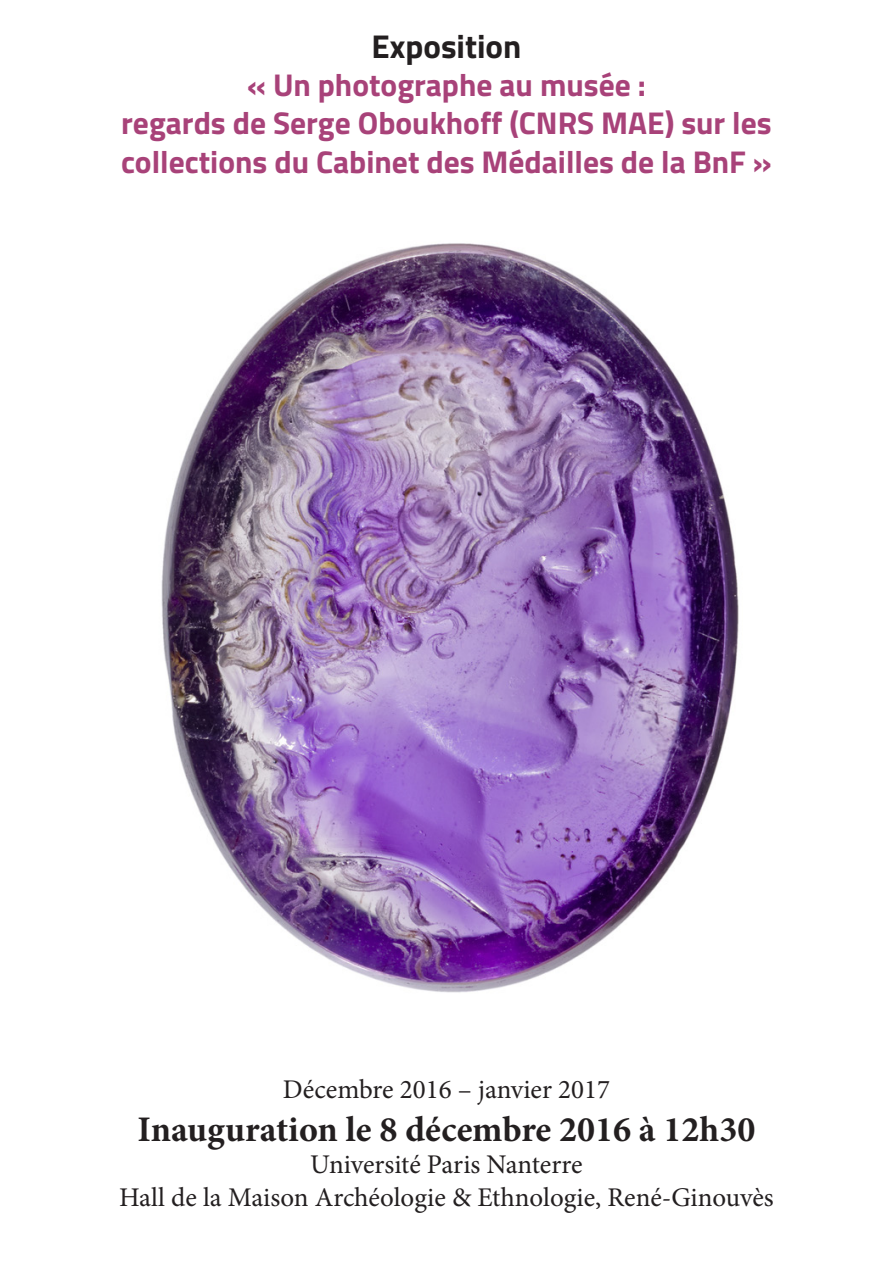
<style>
.page{position:relative;width:893px;height:1263px;background:#fff}
.page>*{position:absolute;margin:0;border:0;box-sizing:border-box;transform-origin:0 0}
.t1{font:700 36px "Minion Pro";color:#231f20}
.t2{font:700 33px "Titillium";color:#231f20}
.t3{font:700 31.5px/39.6px "Titillium";color:#a84279}
.t4{font:27px "Minion Pro";color:#231f20}
</style>
<div class="page">
<img style="left:161px;top:243px;width:578px;height:750px">
<p class="t2" style="left:372px;top:21px;width:151px">Exposition</p>
<p class="t3" style="left:247px;top:63px;width:400px">« Un photographe au musée :</p>
<p class="t3" style="left:121px;top:101px;width:652px">regards de Serge Oboukhoff (CNRS MAE) sur les collections du Cabinet des Médailles de la BnF »</p>
<p class="t4" style="left:283px;top:1071px;width:329px">Décembre 2016 – janvier 2017</p>
<p class="t1" style="left:138px;top:1104px;width:619px">Inauguration le 8 décembre 2016 à 12h30</p>
<p class="t4" style="left:310px;top:1146px;width:274px">Université Paris Nanterre</p>
<p class="t4" style="left:119px;top:1179px;width:656px">Hall de la Maison Archéologie &amp; Ethnologie, René-Ginouvès</p>
</div>
